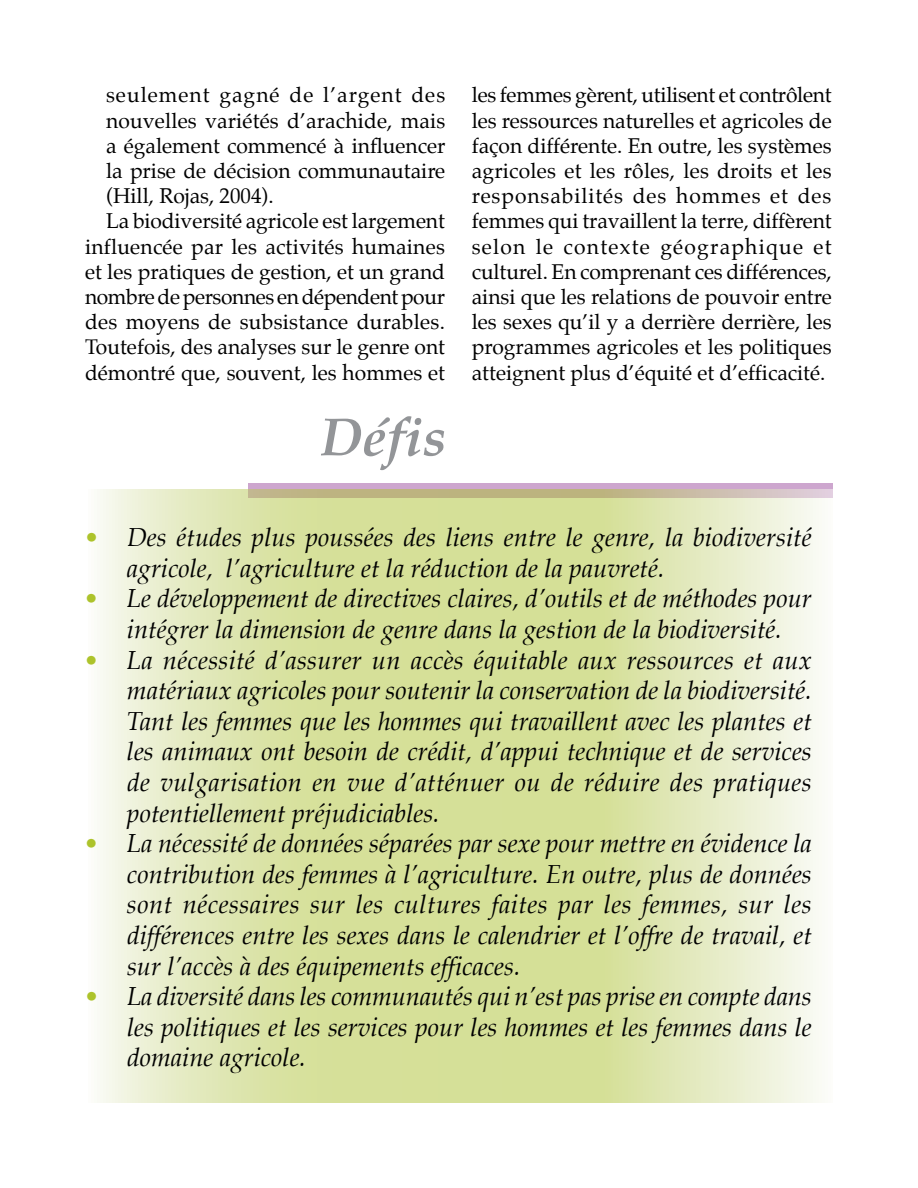
<style>
.page{position:relative;width:918px;height:1188px;background:#fff}
.page>*{position:absolute;margin:0;border:0;box-sizing:border-box;transform-origin:0 0}
.t1{font:italic 700 54px "Palatino";color:#939598}
.t2{font:italic 25.5px/30.6px "Palatino";color:#000;text-align:justify}
.t3{font:21px/25.2px "Palatino";color:#000;text-align:justify}
.t4{font:21px "Palatino";letter-spacing:-.02em;color:#000}
.t5{font:21px "Palatino";letter-spacing:.05em;color:#000}
.s1{color:#adc32b}
</style>
<div class="page">
<div style="left:249px;top:483px;width:584px;height:15px;background:#cda6ce"></div>
<svg style="left:97px;top:489px;width:736px;height:614px;background:#dee6b2"></svg>
<p class="t5" style="left:106px;top:78px;width:341px">seulement gagné de l’argent des</p>
<p class="t3" style="left:106px;top:108px;width:341px">nouvelles variétés d’arachide, mais</p>
<p class="t3" style="left:106px;top:133px;width:341px">a également commencé à influencer</p>
<p class="t3" style="left:106px;top:158px;width:341px">la prise de décision communautaire</p>
<p class="t3" style="left:106px;top:183px;width:169px">(Hill, Rojas, 2004).</p>
<p class="t3" style="left:106px;top:208px;width:340px">La biodiversité agricole est largement</p>
<p class="t3" style="left:85px;top:234px;width:361px">influencée par les activités humaines</p>
<p class="t3" style="left:85px;top:259px;width:362px">et les pratiques de gestion, et un grand</p>
<p class="t4" style="left:85px;top:279px;width:361px">nombre de personnes en dépendent pour</p>
<p class="t3" style="left:85px;top:309px;width:361px">des moyens de subsistance durables.</p>
<p class="t3" style="left:85px;top:334px;width:362px">Toutefois, des analyses sur le genre ont</p>
<p class="t3" style="left:85px;top:360px;width:362px">démontré que, souvent, les hommes et</p>
<h1 class="t1" style="left:320px;top:394px;width:127px">Défis</h1>
<p class="t3" style="left:472px;top:82px;width:362px">les femmes gèrent, utilisent et contrôlent les ressources naturelles et agricoles de façon différente. En outre, les systèmes agricoles et les rôles, les droits et les responsabilités des hommes et des femmes qui travaillent la terre, diffèrent selon le contexte géographique et culturel. En comprenant ces différences, ainsi que les relations de pouvoir entre les sexes qu’il y a derrière derrière, les programmes agricoles et les politiques atteignent plus d’équité et d’efficacité.</p>
<p class="t2" style="left:127px;top:522px;width:686px;text-indent:-42px"><span class="s1">•</span> Des études plus poussées des liens entre le genre, la biodiversité agricole, l’agriculture et la réduction de la pauvreté.</p>
<p class="t2" style="left:85px;top:584px;width:728px;text-align:center"><span class="s1">•</span> Le développement de directives claires, d’outils et de méthodes pour intégrer la dimension de genre dans la gestion de la biodiversité.</p>
<p class="t2" style="left:127px;top:645px;width:686px;text-indent:-42px"><span class="s1">•</span> La nécessité d’assurer un accès équitable aux ressources et aux matériaux agricoles pour soutenir la conservation de la biodiversité.<br>Tant les femmes que les hommes qui travaillent avec les plantes et les animaux ont besoin de crédit, d’appui technique et de services de vulgarisation en vue d’atténuer ou de réduire des pratiques potentiellement préjudiciables.</p>
<p class="t2" style="left:127px;top:828px;width:686px;text-indent:-42px"><span class="s1">•</span> La nécessité de données séparées par sexe pour mettre en évidence la contribution des femmes à l’agriculture. En outre, plus de données sont nécessaires sur les cultures faites par les femmes, sur les différences entre les sexes dans le calendrier et l’offre de travail, et sur l’accès à des équipements efficaces.</p>
<p class="t2" style="left:127px;top:981px;width:686px;text-indent:-42px"><span class="s1">•</span> La diversité dans les communautés qui n’est pas prise en compte dans les politiques et les services pour les hommes et les femmes dans le domaine agricole.</p>
</div>
